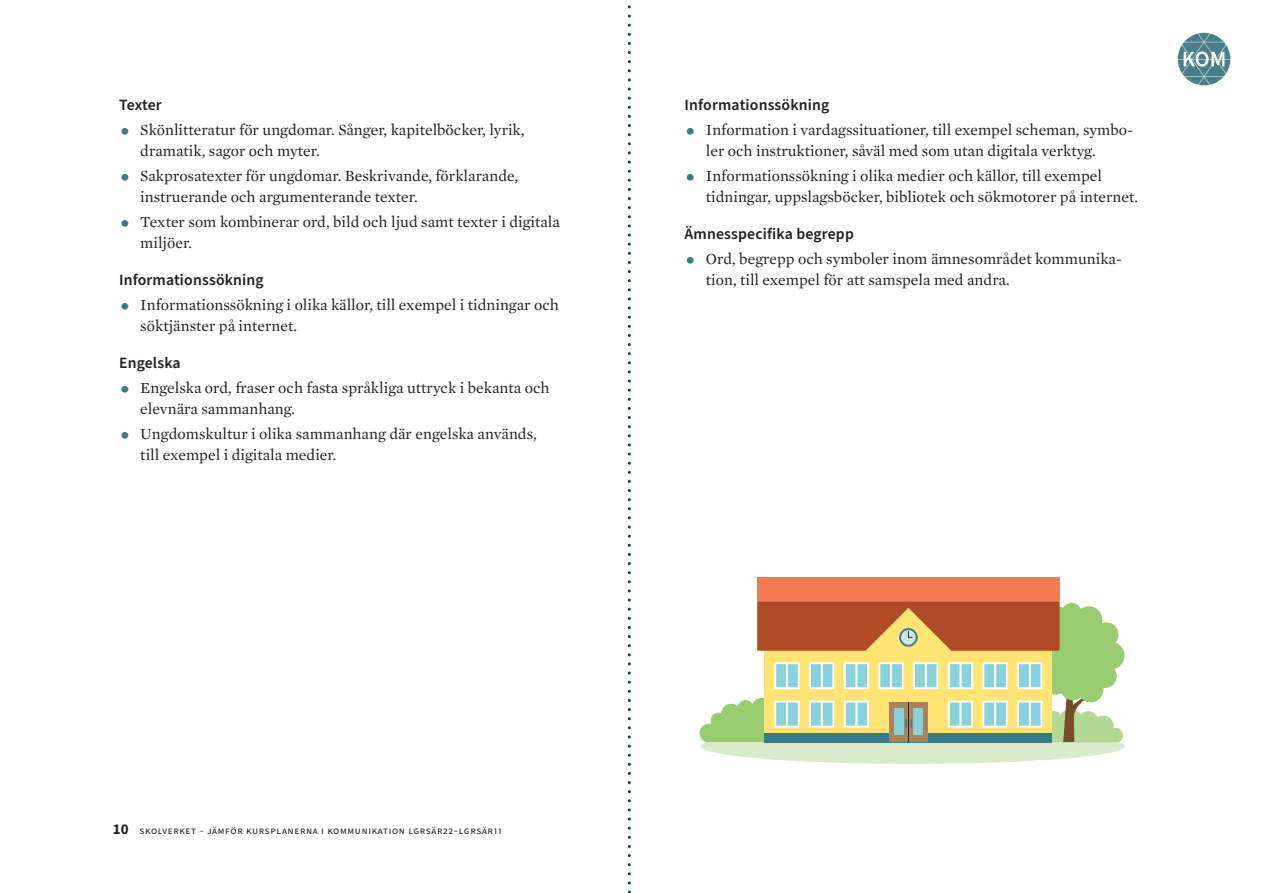
<style>
.page{position:relative;width:1263px;height:893px;background:#fff}
.page>*{position:absolute;margin:0;border:0;box-sizing:border-box;transform-origin:0 0}
.t1{font:15.75px/21px "Mercury Text G1";color:#231f20}
.H3{font:600 15.75px "Source Sans Pro";letter-spacing:.01em;color:#231f20}
.t2{font:10.5px "Source Sans Pro";letter-spacing:.06em;color:#231f20}
.s1{font-family:"Franklin Gothic LT";font-weight:800;font-size:19.5px;color:#357a85}
.s2{font-weight:700;font-size:15px}
</style>
<div class="page">
<svg style="left:628px;top:5px;width:3px;height:888px"></svg>
<svg style="left:1177px;top:32px;width:54px;height:54px"></svg>
<div style="left:757px;top:578px;width:303px;height:23px;background:#f47b50"></div>
<svg style="left:699px;top:601px;width:426px;height:163px"></svg>
<p class="H3" style="left:119px;top:94px;width:44px">Texter</p>
<p class="t1" style="left:140px;top:118px;width:386px;text-indent:-21px"><span class="s1">•</span> Skönlitteratur för ungdomar. Sånger, kapitelböcker, lyrik, dramatik, sagor och myter.</p>
<p class="t1" style="left:140px;top:165px;width:379px;text-indent:-21px"><span class="s1">•</span> Sakprosatexter för ungdomar. Beskrivande, förklarande, instruerande och argumenterande texter.</p>
<p class="t1" style="left:140px;top:211px;width:421px;text-indent:-21px"><span class="s1">•</span> Texter som kombinerar ord, bild och ljud samt texter i digitala miljöer.</p>
<p class="H3" style="left:119px;top:269px;width:146px">Informationssökning</p>
<p class="t1" style="left:140px;top:294px;width:420px;text-indent:-21px"><span class="s1">•</span> Informationssökning i olika källor, till exempel i tidningar och söktjänster på internet.</p>
<p class="H3" style="left:119px;top:352px;width:63px">Engelska</p>
<p class="t1" style="left:140px;top:376px;width:411px;text-indent:-21px"><span class="s1">•</span> Engelska ord, fraser och fasta språkliga uttryck i bekanta och elevnära sammanhang.</p>
<p class="t1" style="left:140px;top:423px;width:398px;text-indent:-21px"><span class="s1">•</span> Ungdomskultur i olika sammanhang där engelska används, till exempel i digitala medier.</p>
<p class="H3" style="left:685px;top:94px;width:146px">Informationssökning</p>
<p class="t1" style="left:706px;top:118px;width:429px;text-indent:-21px"><span class="s1">•</span> Information i vardagssituationer, till exempel scheman, symbo&shy;ler och instruktioner, såväl med som utan digitala verktyg.</p>
<p class="t1" style="left:706px;top:165px;width:434px;text-indent:-21px"><span class="s1">•</span> Informationssökning i olika medier och källor, till exempel tidningar, uppslagsböcker, bibliotek och sökmotorer på internet.</p>
<p class="H3" style="left:685px;top:223px;width:171px">Ämnesspecifika begrepp</p>
<p class="t1" style="left:706px;top:247px;width:417px;text-indent:-21px"><span class="s1">•</span> Ord, begrepp och symboler inom ämnesområdet kommunika&shy;tion, till exempel för att samspela med andra.</p>
<p class="t2" style="left:113px;top:824px;width:391px"><span class="s2">10</span> SKOLVERKET – JÄMFÖR KURSPLANERNA I KOMMUNIKATION LGRSÄR22–LGRSÄR11</p>
</div>
